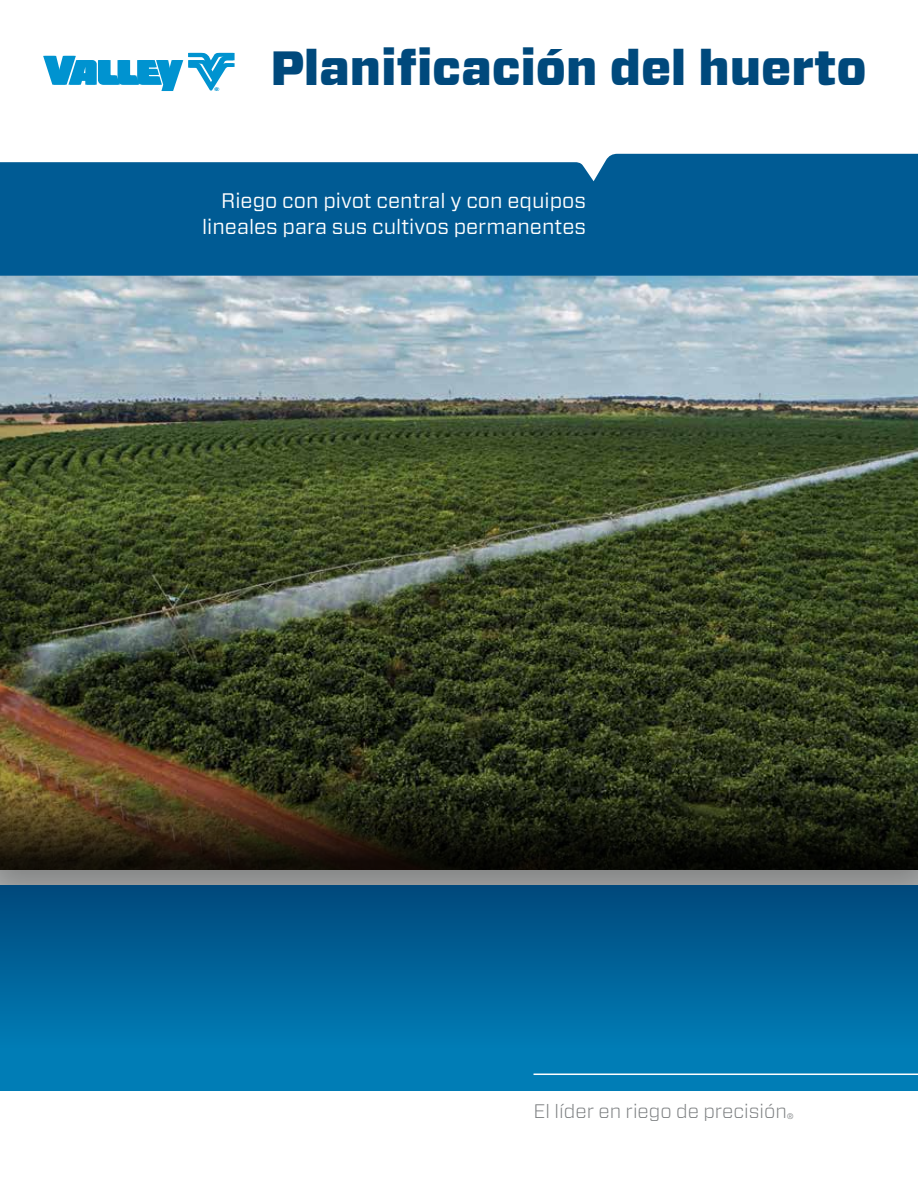
<style>
.page{position:relative;width:918px;height:1188px;background:#fff}
.page>*{position:absolute;margin:0;border:0;box-sizing:border-box;transform-origin:0 0}
.t1{font:900 48px "Forza";color:#00497c}
.t2{font:21px/25.2px "Forza";color:#fff;text-align:right}
.t3{font:300 19.5px "Forza";color:#787b7d}
.t4{font:300 7.8px "Helvetica Neue LT Pro";color:#787b7d}
</style>
<div class="page">
<div style="left:0;top:255px;width:918px;height:673px;background:#000;opacity:.32"></div>
<img style="left:0;top:276px;width:918px;height:505px">
<svg style="left:0;top:781px;width:918px;height:88px;background:#262211"></svg>
<div style="left:0;top:885px;width:918px;height:206px;background:#007db6"></div>
<div style="left:0;top:885px;width:918px;height:163px;background:linear-gradient(to bottom,#00487b,#007cb5)"></div>
<hr style="left:534px;top:1074px;width:384px;height:1px;background:#fff">
<svg style="left:43px;top:53px;width:192px;height:38px"></svg>
<div style="left:0;top:154px;width:918px;height:122px;background:#005b94"></div>
<h1 class="t1" style="left:270px;top:36px;width:598px">Planificación del huerto</h1>
<p class="t2" style="left:202px;top:188px;width:385px">Riego con pivot central y con equipos lineales para sus cultivos permanentes</p>
<p class="t3" style="left:534px;top:1098px;width:255px">El líder en riego de precisión</p>
<p class="t4" style="left:787px;top:1112px;width:8px">®</p>
</div>
